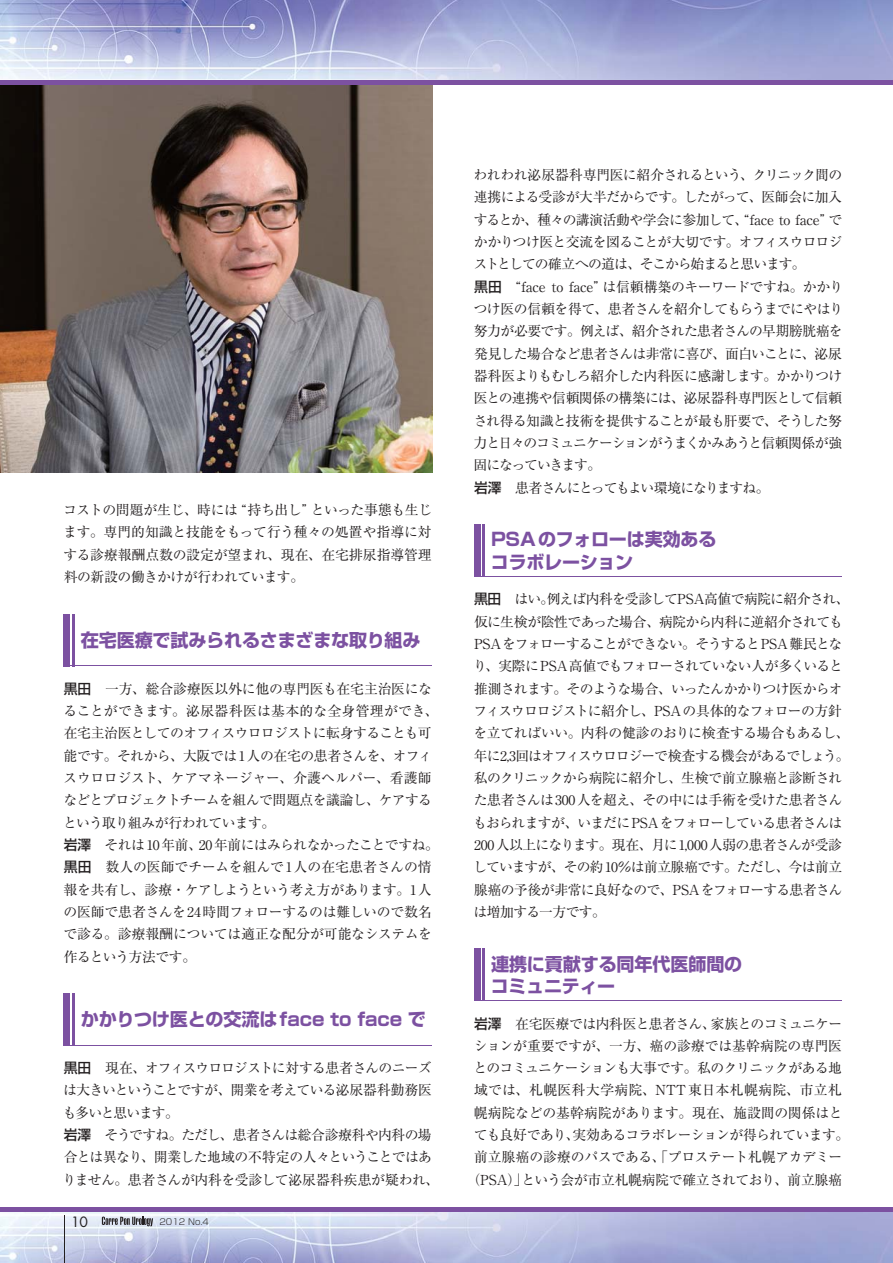
<style>
.page{position:relative;width:893px;height:1263px;background:#fff}
.page>*{position:absolute;margin:0;border:0;box-sizing:border-box;transform-origin:0 0}
.t1{font:18px/22.4px "Shin Go Pro Bold 90 pv RKSJ H";letter-spacing:-.01em;color:#7c51a1}
.t2{font:13.8px/22.4px "Ryumin regular 83 pv RKSJ H";letter-spacing:-.04em;color:#231f20}
.t3{font:13.8px/22.4px "Ryumin regular 83 pv RKSJ H";letter-spacing:-.02em;color:#231f20;text-align:center}
.t4{font:13.8px "Futura";color:#231f20}
.t5{font:8.55px "Shin Go Pro Light 90 pv RKSJ H";color:#231f20}
.s1{font-family:"Shin Go Pro Medium 90 pv RKSJ H"}
.s2{font-family:"Ryumin Pro Regular 90 pv RKSJ H"}
</style>
<div class="page">
<img style="left:0;top:0;width:893px;height:81px">
<img style="left:0;top:1212px;width:893px;height:51px">
<hr style="left:0;top:81px;width:893px;height:4px;background:#7c51a1">
<hr style="left:0;top:1208px;width:893px;height:4px;background:#7c51a1">
<hr style="left:64px;top:1215px;width:1px;height:48px;background:#231f20">
<svg style="left:102px;top:1216px;width:51px;height:10px"></svg>
<div style="left:64px;top:614px;width:6px;height:52px;background:#7c51a1"></div>
<hr style="left:64px;top:665px;width:368px;height:1px;background:#7c51a1">
<div style="left:64px;top:993px;width:6px;height:53px;background:#7c51a1"></div>
<hr style="left:64px;top:1045px;width:368px;height:1px;background:#7c51a1">
<div style="left:474px;top:524px;width:6px;height:53px;background:#7c51a1"></div>
<hr style="left:474px;top:576px;width:368px;height:1px;background:#7c51a1">
<div style="left:474px;top:948px;width:6px;height:53px;background:#7c51a1"></div>
<hr style="left:474px;top:1000px;width:368px;height:1px;background:#7c51a1">
<img style="left:0;top:85px;width:432px;height:387px">
<hr style="left:72px;top:614px;width:2px;height:52px;background:#7c51a1">
<hr style="left:72px;top:993px;width:2px;height:53px;background:#7c51a1">
<hr style="left:483px;top:524px;width:2px;height:53px;background:#7c51a1">
<hr style="left:483px;top:948px;width:2px;height:53px;background:#7c51a1">
<p class="t2" style="left:63px;top:500px;width:370px;text-align:justify">コストの問題が生じ、時には“持ち出し”といった事態も生じます。専門的知識と技能をもって行う種々の処置や指導に対する診療報酬点数の設定が望まれ、現在、在宅排尿指導管理料の新設の働きかけが行われています。</p>
<h1 class="t1" style="left:81px;top:631px;width:341px">在宅医療で試みられるさまざまな取り組み</h1>
<p class="t2" style="left:63px;top:679px;width:377px"><span class="s1">黒田</span>　一方、総合診療医以外に他の専門医も在宅主治医になることができます。泌尿器科医は基本的な全身管理ができ、在宅主治医としてのオフィスウロロジストに転身することも可能です。それから、大阪では1人の在宅の患者さんを、オフィスウロロジスト、ケアマネージャー、介護ヘルパー、看護師などとプロジェクトチームを組んで問題点を議論し、ケアするという取り組みが行われています。<br><span class="s1">岩澤</span>　それは10年前、20年前にはみられなかったことですね。<span class="s1">黒田</span>　数人の医師でチームを組んで1人の在宅患者さんの情報を共有し、診療・ケアしようという考え方があります。1人の医師で患者さんを24時間フォローするのは難しいので数名で診る。診療報酬については適正な配分が可能なシステムを作るという方法です。</p>
<h1 class="t1" style="left:81px;top:1011px;width:347px">かかりつけ医との交流はface to face で</h1>
<p class="t2" style="left:63px;top:1059px;width:378px"><span class="s1">黒田</span>　現在、オフィスウロロジストに対する患者さんのニーズは大きいということですが、開業を考えている泌尿器科勤務医も多いと思います。<br><span class="s1">岩澤</span>　そうですね。ただし、患者さんは総合診療科や内科の場合とは異なり、開業した地域の不特定の人々ということではありません。患者さんが内科を受診して泌尿器科疾患が疑われ、</p>
<p class="t4" style="left:71px;top:1215px;width:19px">10</p>
<p class="t5" style="left:159px;top:1218px;width:51px">2012 No.4</p>
<p class="t2" style="left:473px;top:166px;width:371px">われわれ泌尿器科専門医に紹介されるという、クリニック間の連携による受診が大半だからです。したがって、医師会に加入するとか、種々の講演活動や学会に参加して、“face to face”でかかりつけ医と交流を図ることが大切です。オフィスウロロジストとしての確立への道は、そこから始まると思います。<br><span class="s1">黒田</span> “face to face”は信頼構築のキーワードですね。かかりつけ医の信頼を得て、患者さんを紹介してもらうまでにやはり努力が必要です。例えば、紹介された患者さんの早期膀胱癌を発見した場合など患者さんは非常に喜び、面白いことに、泌尿器科医よりもむしろ紹介した内科医に感謝します。かかりつけ医との連携や信頼関係の構築には、泌尿器科専門医として信頼され得る知識と技術を提供することが最も肝要で、そうした努力と日々のコミュニケーションがうまくかみあうと信頼関係が強固になっていきます。<br><span class="s1">岩澤</span>　患者さんにとってもよい環境になりますね<span class="s2">。</span></p>
<h1 class="t1" style="left:491px;top:531px;width:227px">PSAのフォローは実効あるコラボレーション</h1>
<p class="t2" style="left:473px;top:590px;width:378px"><span class="s1">黒田</span>　はい。例えば内科を受診してPSA高値で病院に紹介され、仮に生検が陰性であった場合、病院から内科に逆紹介されても<br>PSAをフォローすることができない。そうするとPSA難民となり、実際にPSA高値でもフォローされていない人が多くいると推測されます。そのような場合、いったんかかりつけ医からオフィスウロロジストに紹介し、PSAの具体的なフォローの方針を立てればいい。内科の健診のおりに検査する場合もあるし、年に2,3回はオフィスウロロジーで検査する機会があるでしょう。私のクリニックから病院に紹介し、生検で前立腺癌と診断された患者さんは300人を超え、その中には手術を受けた患者さんもおられますが、いまだにPSAをフォローしている患者さんは<br>200人以上になります。現在、月に1,000人弱の患者さんが受診していますが、その約10％は前立腺癌です。ただし、今は前立腺癌の予後が非常に良好なので、PSAをフォローする患者さんは増加する一方です<span class="s2">。</span></p>
<h1 class="t1" style="left:491px;top:955px;width:253px">連携に貢献する同年代医師間のコミュニティー</h1>
<p class="t3" style="left:467px;top:1014px;width:384px"><span class="s1">岩澤</span>　在宅医療では内科医と患者さん、家族とのコミュニケーションが重要ですが、一方、癌の診療では基幹病院の専門医とのコミュニケーションも大事です。私のクリニックがある地域では、札幌医科大学病院、NTT東日本札幌病院、市立札幌病院などの基幹病院があります。現在、施設間の関係はとても良好であり、実効あるコラボレーションが得られています。前立腺癌の診療のパスである、「プロステート札幌アカデミー（PSA）」という会が市立札幌病院で確立されており、前立腺癌</p>
</div>
